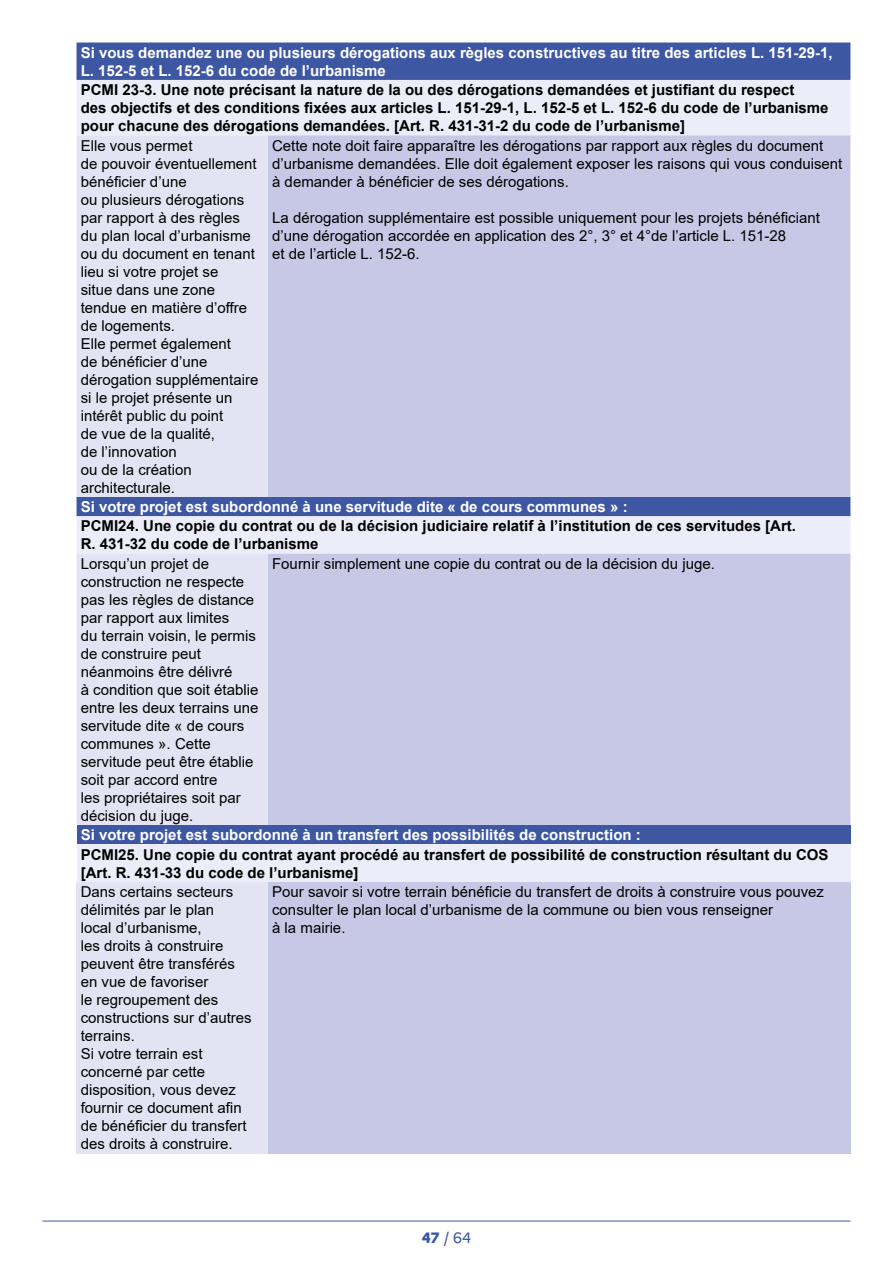
<style>
.page{position:relative;width:893px;height:1263px;background:#fff}
.page>*{position:absolute;margin:0;border:0;box-sizing:border-box;transform-origin:0 0}
.t1{font:15px/18px "Arial";color:#000}
.t2{font:700 15px/18px "Arial";color:#000}
.t3{font:700 15px/18px "Arial";color:#fff}
.t4{font:15px "Marianne";color:#3e57a3}
.s1{font-weight:800}
</style>
<div class="page">
<hr style="left:43px;top:1221px;width:807px;height:1px;background:#3e57a3">
<div style="left:77px;top:43px;width:773px;height:37px;background:#3e57a3"></div>
<div style="left:77px;top:80px;width:773px;height:55px;background:#ecedf8"></div>
<svg style="left:77px;top:135px;width:191px;height:690px;background:#dedff1"></svg>
<svg style="left:268px;top:135px;width:582px;height:690px;background:#c5c6e5"></svg>
<div style="left:77px;top:825px;width:773px;height:19px;background:#3e57a3"></div>
<div style="left:77px;top:844px;width:773px;height:38px;background:#ecedf8"></div>
<div style="left:77px;top:882px;width:191px;height:271px;background:#e3e3f3"></div>
<div style="left:268px;top:882px;width:582px;height:271px;background:#c7c8e6"></div>
<p class="t3" style="left:81px;top:44px;width:753px">Si vous demandez une ou plusieurs dérogations aux règles constructives au titre des articles L. 151-29-1,<br>L. 152-5 et L. 152-6 du code de l’urbanisme</p>
<p class="t2" style="left:81px;top:81px;width:749px">PCMI 23-3. Une note précisant la nature de la ou des dérogations demandées et justifiant du respect<br>des objectifs et des conditions fixées aux articles L. 151-29-1, L. 152-5 et L. 152-6 du code de l’urbanisme pour chacune des dérogations demandées. [Art. R. 431-31-2 du code de l’urbanisme]</p>
<p class="t1" style="left:81px;top:136px;width:179px">Elle vous permet<br>de pouvoir éventuellement bénéficier d’une<br>ou plusieurs dérogations par rapport à des règles du plan local d’urbanisme ou du document en tenant lieu si votre projet se<br>situe dans une zone tendue en matière d’offre de logements.<br>Elle permet également<br>de bénéficier d’une dérogation supplémentaire si le projet présente un intérêt public du point<br>de vue de la qualité,<br>de l’innovation<br>ou de la création architecturale.</p>
<p class="t1" style="left:272px;top:136px;width:572px">Cette note doit faire apparaître les dérogations par rapport aux règles du document d’urbanisme demandées. Elle doit également exposer les raisons qui vous conduisent à demander à bénéficier de ses dérogations.</p>
<p class="t1" style="left:272px;top:208px;width:549px">La dérogation supplémentaire est possible uniquement pour les projets bénéficiant d’une dérogation accordée en application des 2°, 3° et 4°de l’article L. 151-28<br>et de l’article L. 152-6.</p>
<p class="t3" style="left:81px;top:498px;width:548px">Si votre projet est subordonné à une servitude dite « de cours communes » :</p>
<p class="t2" style="left:81px;top:517px;width:717px">PCMI24. Une copie du contrat ou de la décision judiciaire relatif à l’institution de ces servitudes [Art.<br>R. 431-32 du code de l’urbanisme</p>
<p class="t1" style="left:81px;top:554px;width:179px">Lorsqu’un projet de construction ne respecte pas les règles de distance par rapport aux limites<br>du terrain voisin, le permis de construire peut néanmoins être délivré<br>à condition que soit établie entre les deux terrains une servitude dite « de cours communes ». Cette servitude peut être établie soit par accord entre<br>les propriétaires soit par décision du juge.</p>
<p class="t1" style="left:272px;top:554px;width:444px">Fournir simplement une copie du contrat ou de la décision du juge.</p>
<p class="t3" style="left:81px;top:826px;width:562px">Si votre projet est subordonné à un transfert des possibilités de construction :</p>
<p class="t2" style="left:81px;top:846px;width:749px">PCMI25. Une copie du contrat ayant procédé au transfert de possibilité de construction résultant du COS [Art. R. 431-33 du code de l’urbanisme]</p>
<p class="t1" style="left:81px;top:883px;width:172px">Dans certains secteurs délimités par le plan<br>local d’urbanisme,<br>les droits à construire peuvent être transférés en vue de favoriser<br>le regroupement des constructions sur d’autres terrains.<br>Si votre terrain est concerné par cette disposition, vous devez fournir ce document afin de bénéficier du transfert des droits à construire.</p>
<p class="t1" style="left:272px;top:883px;width:553px">Pour savoir si votre terrain bénéficie du transfert de droits à construire vous pouvez consulter le plan local d’urbanisme de la commune ou bien vous renseigner<br>à la mairie.</p>
<p class="t4" style="left:422px;top:1228px;width:51px"><span class="s1">47</span> / 64</p>
</div>
